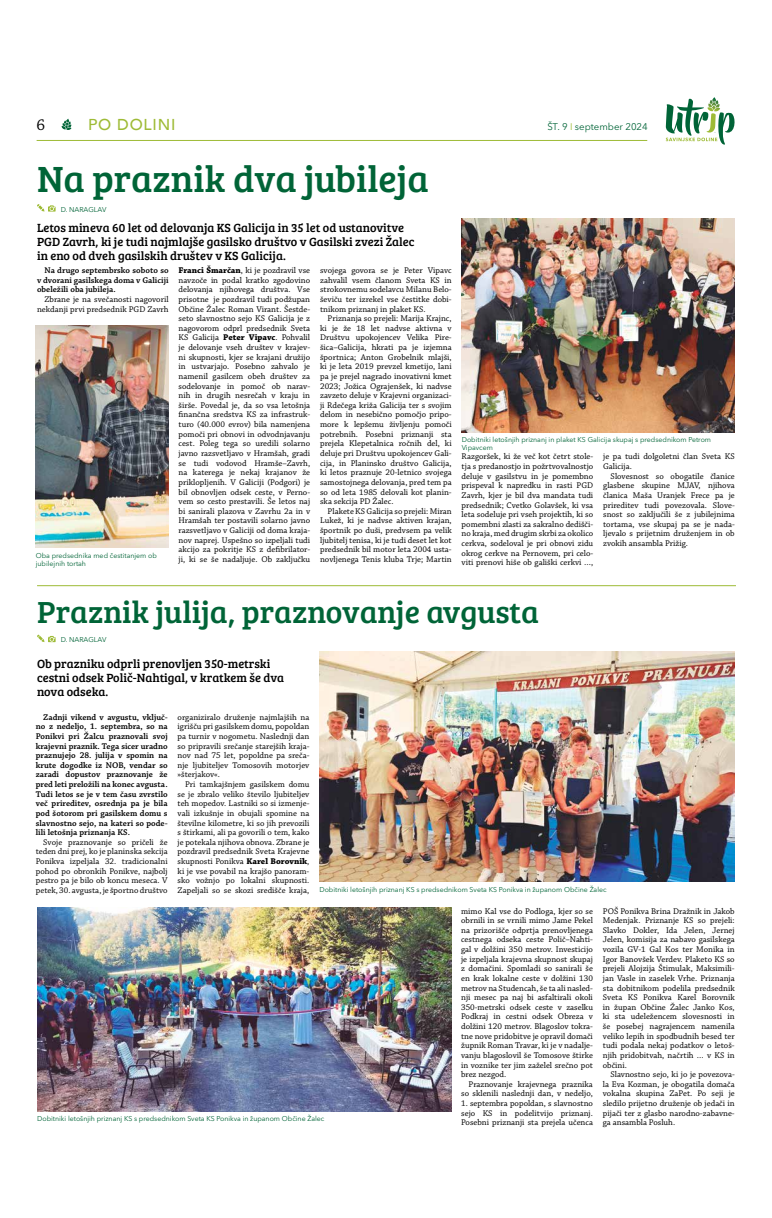
<style>
.page{position:relative;width:772px;height:1218px;background:#fff}
.page>*{position:absolute;margin:0;border:0;box-sizing:border-box;transform-origin:0 0}
.t1{font:37.62px "Bree Serif";color:#006437}
.t2{font:31.5px "Bree Serif";color:#006437}
.t3{font:16.62px "Chaparral Pro";color:#000}
.t4{font:500 15.75px "Avenir";letter-spacing:.05em;color:#9ebb36}
.t5{font:12.25px/14px "Bree Serif";color:#000}
.t6{font:9.62px "Avenir Next LT Pro";color:#006437}
.t7{font:8.75px/9.6px "Chaparral Pro";color:#000;text-align:justify}
.t8{font:600 8.75px/9.6px "Chaparral Pro";color:#000;text-align:justify}
.t9{font:7px/7.9px "Avenir Next LT Pro";color:#006437}
.s1{color:#9ebb36}
.s2{font-weight:700}
</style>
<div class="page">
<svg style="left:61px;top:119px;width:10px;height:11px"></svg>
<hr style="left:37px;top:140px;width:610px;height:1px;background:#9ebb36">
<svg style="left:665px;top:97px;width:70px;height:48px"></svg>
<svg style="left:37px;top:204px;width:19px;height:8px"></svg>
<img style="left:461px;top:219px;width:273px;height:213px">
<img style="left:36px;top:325px;width:133px;height:223px">
<svg style="left:37px;top:635px;width:19px;height:7px"></svg>
<img style="left:319px;top:652px;width:415px;height:230px">
<hr style="left:37px;top:585px;width:698px;height:1px;background:#9ebb36">
<img style="left:37px;top:907px;width:415px;height:204px">
<h3 class="t3" style="left:37px;top:116px;width:10px">6</h3>
<h3 class="t4" style="left:88px;top:111px;width:89px">PO DOLINI</h3>
<p class="t6" style="left:547px;top:121px;width:102px">ŠT. 9 <span class="s1">I</span> september 2024</p>
<h1 class="t1" style="left:37px;top:152px;width:393px">Na praznik dva jubileja</h1>
<p class="t9" style="left:61px;top:205px;width:47px">D. NARAGLAV</p>
<h3 class="t5" style="left:37px;top:220px;width:379px">Letos mineva 60 let od delovanja KS Galicija in 35 let od ustanovitve<br>PGD Zavrh, ki je tudi najmlajše gasilsko društvo v Gasilski zvezi Žalec in eno od dveh gasilskih društev v KS Galicija.</h3>
<p class="t8" style="left:37px;top:266px;width:133px;text-indent:7px">Na drugo septembrsko soboto so v dvorani gasilskega doma v Galiciji obeležili oba jubileja.</p>
<p class="t7" style="left:37px;top:295px;width:133px;text-align:right">Zbrane je na svečanosti nagovoril nekdanji prvi predsednik PGD Zavrh</p>
<p class="t7" style="left:178px;top:266px;width:133px"><span class="s2">Franci Šmarčan</span>, ki je pozdravil vse navzoče in podal kratko zgodovino delovanja njihovega društva. Vse prisotne je pozdravil tudi podžupan Občine Žalec Roman Virant. Šestde&shy;seto slavnostno sejo KS Galicija je z nagovorom odprl predsednik Sveta KS Galicija <span class="s2">Peter Vipavc</span>. Pohvalil je delovanje vseh društev v krajev&shy;ni skupnosti, kjer se krajani družijo in ustvarjajo. Posebno zahvalo je namenil gasilcem obeh društev za sodelovanje in pomoč ob narav&shy;nih in drugih nesrečah v kraju in širše. Povedal je, da so vsa letošnja finančna sredstva KS za infrastruk&shy;turo (40.000 evrov) bila namenjena pomoči pri obnovi in odvodnjavanju cest. Poleg tega so uredili solarno javno razsvetljavo v Hramšah, gradi se tudi vodovod Hramše–Zavrh, na katerega je nekaj krajanov že priklopljenih. V Galiciji (Podgori) je bil obnovljen odsek ceste, v Perno&shy;vem so cesto prestavili. Še letos naj bi sanirali plazova v Zavrhu 2a in v Hramšah ter postavili solarno javno razsvetljavo v Galiciji od doma kraja&shy;nov naprej. Uspešno so izpeljali tudi akcijo za pokritje KS z defibrilator&shy;ji, ki se še nadaljuje. Ob zaključku</p>
<p class="t7" style="left:320px;top:266px;width:133px">svojega govora se je Peter Vipavc zahvalil vsem članom Sveta KS in strokovnemu sodelavcu Milanu Belo&shy;ševiču ter izrekel vse čestitke dobi&shy;tnikom priznanj in plaket KS.</p>
<p class="t7" style="left:320px;top:314px;width:133px;text-indent:7px">Priznanja so prejeli: Marija Krajnc, ki je že 18 let nadvse aktivna v Društvu upokojencev Velika Pire&shy;šica–Galicija, hkrati pa je izjemna športnica; Anton Grobelnik mlajši, ki je leta 2019 prevzel kmetijo, lani pa je prejel nagrado inovativni kmet 2023; Jožica Ograjenšek, ki nadvse zavzeto deluje v Krajevni organizaci&shy;ji Rdečega križa Galicija ter s svojim delom in nesebično pomočjo pripo&shy;more k lepšemu življenju pomoči potrebnih. Posebni priznanji sta prejela Klepetalnica ročnih del, ki deluje pri Društvu upokojencev Gali&shy;cija, in Planinsko društvo Galicija, ki letos praznuje 20-letnico svojega samostojnega delovanja, pred tem pa so od leta 1985 delovali kot planin&shy;ska sekcija PD Žalec.</p>
<p class="t7" style="left:320px;top:506px;width:133px;text-indent:7px">Plakete KS Galicija so prejeli: Miran Lukež, ki je nadvse aktiven krajan, športnik po duši, predvsem pa velik ljubitelj tenisa, ki je tudi deset let kot predsednik bil motor leta 2004 usta&shy;novljenega Tenis kluba Trje; Martin</p>
<p class="t9" style="left:36px;top:552px;width:123px">Oba predsednika med čestitanjem ob jubilejnih tortah</p>
<p class="t9" style="left:461px;top:436px;width:251px">Dobitniki letošnjih priznanj in plaket KS Galicija skupaj s predsednikom Petrom<br>Vipavcem</p>
<p class="t7" style="left:461px;top:452px;width:133px">Razgoršek, ki že več kot četrt stole&shy;tja s predanostjo in požrtvovalnostjo deluje v gasilstvu in je pomembno prispeval k napredku in rasti PGD Zavrh, kjer je bil dva mandata tudi predsednik; Cvetko Golavšek, ki vsa leta sodeluje pri vseh projektih, ki so pomembni zlasti za sakralno dedišči&shy;no kraja, med drugim skrbi za okolico cerkva, sodeloval je pri obnovi zidu okrog cerkve na Pernovem, pri celo&shy;viti prenovi hiše ob gališki cerkvi …,</p>
<p class="t7" style="left:603px;top:452px;width:133px">je pa tudi dolgoletni član Sveta KS<br>Galicija.</p>
<p class="t7" style="left:603px;top:471px;width:133px;text-indent:7px">Slovesnost so obogatile članice glasbene skupine MJAV, njihova članica Maša Uranjek Frece pa je prireditev tudi povezovala. Slove&shy;snost so zaključili še z jubilejnima tortama, vse skupaj pa se je nada&shy;ljevalo s prijetnim druženjem in ob zvokih ansambla Prižig.</p>
<h2 class="t2" style="left:37px;top:589px;width:503px">Praznik julija, praznovanje avgusta</h2>
<p class="t9" style="left:61px;top:636px;width:47px">D. NARAGLAV</p>
<h3 class="t5" style="left:37px;top:656px;width:248px">Ob prazniku odprli prenovljen 350-metrski cestni odsek Polič-Nahtigal, v kratkem še dva nova odseka.</h3>
<p class="t8" style="left:36px;top:712px;width:133px;text-indent:7px">Zadnji vikend v avgustu, vključ&shy;no z nedeljo, 1. septembra, so na Ponikvi pri Žalcu praznovali svoj krajevni praznik. Tega sicer uradno praznujejo 28. julija v spomin na krute dogodke iz NOB, vendar so zaradi dopustov praznovanje že pred leti preložili na konec avgusta.<br>Tudi letos se je v tem času zvrstilo več prireditev, osrednja pa je bila pod šotorom pri gasilskem domu s slavnostno sejo, na kateri so pode&shy;lili letošnja priznanja KS.</p>
<p class="t7" style="left:36px;top:837px;width:133px;text-indent:7px">Svoje praznovanje so pričeli že teden dni prej, ko je planinska sekcija Ponikva izpeljala 32. tradicionalni pohod po obronkih Ponikve, najbolj pestro pa je bilo ob koncu meseca. V petek, 30. avgusta, je športno društvo</p>
<p class="t7" style="left:177px;top:712px;width:133px">organiziralo druženje najmlajših na igrišču pri gasilskem domu, popoldan pa turnir v nogometu. Naslednji dan so pripravili srečanje starejših kraja&shy;nov nad 75 let, popoldne pa sreča&shy;nje ljubiteljev Tomosovih motorjev »šterjakov«.</p>
<p class="t7" style="left:177px;top:780px;width:133px;text-indent:7px">Pri tamkajšnjem gasilskem domu se je zbralo veliko število ljubiteljev teh mopedov. Lastniki so si izmenje&shy;vali izkušnje in obujali spomine na številne kilometre, ki so jih prevozili s štirkami, ali pa govorili o tem, kako je potekala njihova obnova. Zbrane je pozdravil predsednik Sveta Krajevne skupnosti Ponikva <span class="s2">Karel Borovnik</span>, ki je vse povabil na krajšo panoram&shy;sko vožnjo po lokalni skupnosti.<br>Zapeljali so se skozi središče kraja,</p>
<p class="t9" style="left:319px;top:885px;width:289px">Dobitniki letošnjih priznanj KS s predsednikom Sveta KS Ponikva in županom Občine Žalec</p>
<p class="t9" style="left:37px;top:1115px;width:289px">Dobitniki letošnjih priznanj KS s predsednikom Sveta KS Ponikva in županom Občine Žalec</p>
<p class="t7" style="left:461px;top:906px;width:133px">mimo Kal vse do Podloga, kjer so se obrnili in se vrnili mimo Jame Pekel na prizorišče odprtja prenovljenega cestnega odseka ceste Polič–Nahti&shy;gal v dolžini 350 metrov. Investicijo je izpeljala krajevna skupnost skupaj z domačini. Spomladi so sanirali še en krak lokalne ceste v dolžini 130 metrov na Studencah, še ta ali nasled&shy;nji mesec pa naj bi asfaltirali okoli 350-metrski odsek ceste v zaselku Podkraj in cestni odsek Obreza v dolžini 120 metrov. Blagoslov tokra&shy;tne nove pridobitve je opravil domači župnik Roman Travar, ki je v nadalje&shy;vanju blagoslovil še Tomosove štirke in voznike ter jim zaželel srečno pot brez nezgod.</p>
<p class="t7" style="left:461px;top:1079px;width:133px;text-align:right">Praznovanje krajevnega praznika so sklenili naslednji dan, v nedeljo,</p>
<p class="t7" style="left:461px;top:1099px;width:133px">1. septembra popoldan, s slavnostno sejo KS in podelitvijo priznanj.<br>Posebni priznanji sta prejela učenca</p>
<p class="t7" style="left:602px;top:906px;width:133px">POŠ Ponikva Brina Dražnik in Jakob Medenjak. Priznanje KS so prejeli:<br>Slavko Dokler, Ida Jelen, Jernej Jelen, komisija za nabavo gasilskega vozila GV-1 Gal Kos ter Monika in Igor Banovšek Verdev. Plaketo KS so prejeli Alojzija Štimulak, Maksimili&shy;jan Vasle in zaselek Vrhe. Priznanja sta dobitnikom podelila predsednik Sveta KS Ponikva Karel Borovnik in župan Občine Žalec Janko Kos, ki sta udeležencem slovesnosti in še posebej nagrajencem namenila veliko lepih in spodbudnih besed ter tudi podala nekaj podatkov o letoš&shy;njih pridobitvah, načrtih … v KS in občini.</p>
<p class="t7" style="left:602px;top:1070px;width:133px;text-indent:7px">Slavnostno sejo, ki jo je povezova&shy;la Eva Kozman, je obogatila domača vokalna skupina ZaPet. Po seji je sledilo prijetno druženje ob jedači in pijači ter z glasbo narodno-zabavne&shy;ga ansambla Posluh.</p>
</div>
